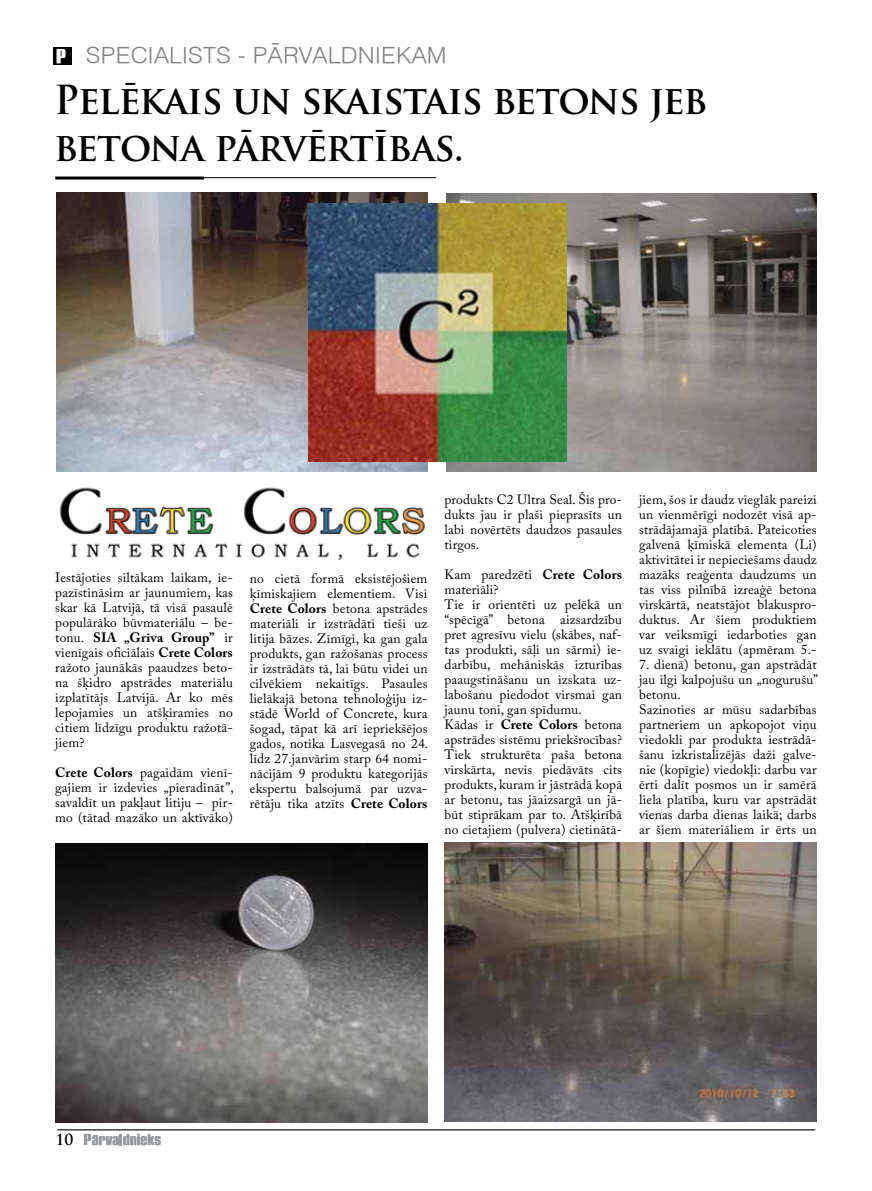
<style>
.page{position:relative;width:872px;height:1191px;background:#fff}
.page>*{position:absolute;margin:0;border:0;box-sizing:border-box;transform-origin:0 0}
.t1{font:700 39px/46.8px "Trajan Pro";letter-spacing:-.025em;color:#000}
.t2{font:22.35px "Heraldica Lt Baltic Normal";letter-spacing:.01em;color:#808285;scale:1.1 1}
.t3{font:700 15px "Trajan Pro";color:#000}
.t4{font:13.5px/15px "Adobe Caslon Pro";letter-spacing:.01em;color:#000;text-align:justify}
.s1{font-weight:700}
</style>
<div class="page">
<svg style="left:84px;top:1133px;width:77px;height:12px"></svg>
<hr style="left:57px;top:1129px;width:758px;height:1px;background:#000">
<div style="left:53px;top:47px;width:18px;height:17px;background:#000"></div>
<svg style="left:57px;top:49px;width:9px;height:14px"></svg>
<hr style="left:55px;top:177px;width:381px;height:1px;background:#000">
<hr style="left:55px;top:176px;width:149px;height:3px;background:#000">
<img style="left:56px;top:193px;width:371px;height:278px">
<img style="left:446px;top:193px;width:370px;height:278px">
<img style="left:59px;top:487px;width:366px;height:73px">
<img style="left:55px;top:843px;width:372px;height:280px">
<img style="left:444px;top:842px;width:372px;height:279px">
<img style="left:308px;top:203px;width:258px;height:258px">
<h2 class="t2" style="left:86px;top:42px;width:329px">SPECIALISTS - PĀRVALDNIEKAM</h2>
<h1 class="t1" style="left:54px;top:77px;width:655px">Pelēkais un skaistais betons jeb betona pārvērtības.</h1>
<p class="t4" style="left:55px;top:570px;width:179px">Iestājoties siltākam laikam, ie&shy;pazīstināsim ar jaunumiem, kas skar kā Latvijā, tā visā pasaulē populārāko būvmateriālu – be&shy;tonu. <span class="s1">SIA „Griva Group”</span> ir vienīgais oficiālais <span class="s1">Crete Colors </span>ražoto jaunākās paaudzes beto&shy;na šķidro apstrādes materiālu izplatītājs Latvijā. Ar ko mēs lepojamies un atšķiramies no citiem līdzīgu produktu ražotā&shy;jiem?</p>
<p class="t4" style="left:55px;top:765px;width:180px"><span class="s1">Crete Colors</span> pagaidām vienī&shy;gajiem ir izdevies „pieradināt”, savaldīt un pakļaut litiju – pir&shy;mo (tātad mazāko un aktīvāko)</p>
<p class="t4" style="left:250px;top:571px;width:180px">no cietā formā eksistējošiem ķīmiskajiem elementiem. Visi <span class="s1">Crete Colors</span> betona apstrādes materiāli ir izstrādāti tieši uz litija bāzes. Zīmīgi, ka gan gala produkts, gan ražošanas process ir izstrādāts tā, lai būtu videi un cilvēkiem nekaitīgs. Pasaules lielākajā betona tehnoloģiju iz&shy;stādē World of Concrete, kura šogad, tāpat kā arī iepriekšējos gados, notika Lasvegasā no 24. līdz 27.janvārim starp 64 nomi&shy;nācijām 9 produktu kategorijās ekspertu balsojumā par uzva&shy;rētāju tika atzīts <span class="s1">Crete Colors</span></p>
<p class="t4" style="left:444px;top:492px;width:179px">produkts C2 Ultra Seal. Šis pro&shy;dukts jau ir plaši pieprasīts un labi novērtēts daudzos pasaules tirgos.</p>
<p class="t4" style="left:444px;top:567px;width:179px;text-align:left">Kam paredzēti <span class="s1">Crete Colors </span>materiāli?<br>Tie ir orientēti uz pelēkā un “spēcīgā” betona aizsardzību pret agresīvu vielu (skābes, naf&shy;tas produkti, sāļi un sārmi) ie&shy;darbību, mehāniskās izturības paaugstināšanu un izskata uz&shy;labošanu piedodot virsmai gan jaunu toni, gan spīdumu.<br>Kādas ir <span class="s1">Crete Colors</span> betona apstrādes sistēmu priekšrocības?<br>Tiek strukturēta paša betona virskārta, nevis piedāvāts cits produkts, kuram ir jāstrādā kopā ar betonu, tas jāaizsargā un jā&shy;būt stiprākam par to. Atšķirībā no cietajiem (pulvera) cietinātā-</p>
<p class="t4" style="left:639px;top:492px;width:179px">jiem, šos ir daudz vieglāk pareizi un vienmērīgi nodozēt visā ap&shy;strādājamajā platībā. Pateicoties galvenā ķīmiskā elementa (Li) aktivitātei ir nepieciešams daudz mazāks reaģenta daudzums un tas viss pilnībā izreaģē betona virskārtā, neatstājot blakuspro&shy;duktus. Ar šiem produktiem var veiksmīgi iedarboties gan uz svaigi ieklātu (apmēram 5.-</p>
<p class="t4" style="left:639px;top:657px;width:180px;text-align:left">7. dienā) betonu, gan apstrādāt jau ilgi kalpojušu un „nogurušu” betonu.<br>Sazinoties ar mūsu sadarbības partneriem un apkopojot viņu viedokli par produkta iestrādā&shy;šanu izkristalizējās daži galve&shy;nie (kopīgie) viedokļi: darbu var ērti dalīt posmos un ir samērā liela platība, kuru var apstrādāt vienas darba dienas laikā; darbs ar šiem materiāliem ir ērts un</p>
<p class="t3" style="left:55px;top:1130px;width:19px">10</p>
</div>
